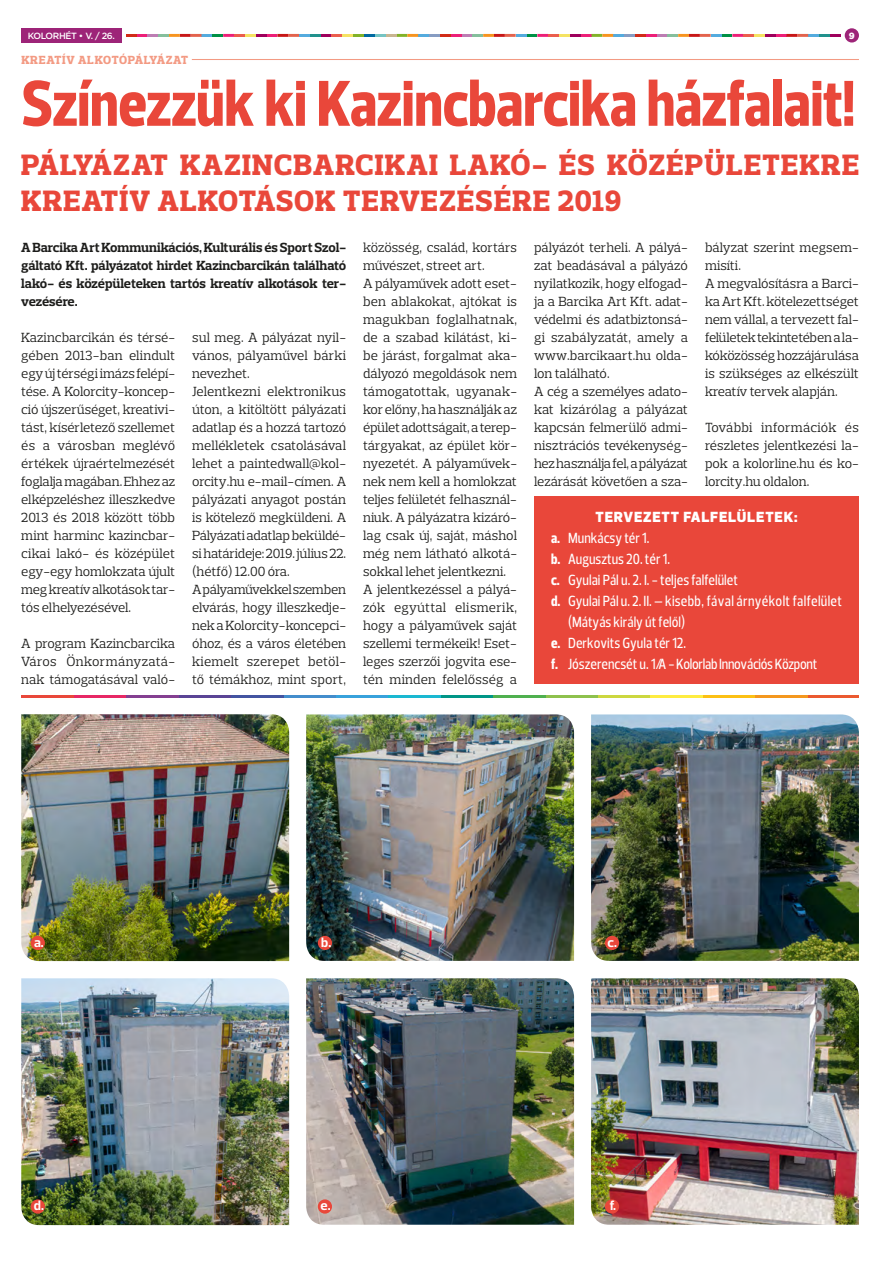
<style>
.page{position:relative;width:893px;height:1263px;background:#fff}
.page>*{position:absolute;margin:0;border:0;box-sizing:border-box;transform-origin:0 0}
.t1{font:700 expanded 66px "Prelo Condensed";letter-spacing:-.005em;color:#e9473a}
.t2{font:800 30px/36px "Prelo Slab";letter-spacing:.04em;color:#e9473a}
.t3{font:500 15px "Prelo Condensed";color:#fff}
.t4{font:500 15px "Prelo Condensed";letter-spacing:.02em;color:#fff}
.t5{font:500 15px "Prelo Condensed";letter-spacing:-.02em;color:#fff}
.t6{font:900 15px "Prelo";letter-spacing:.055em;color:#fff}
.t7{font:13.5px/18px "Prelo Slab";letter-spacing:-.005em;color:#1d1d1b}
.t8{font:700 13.5px/18px "Prelo Slab";letter-spacing:-.01em;color:#1d1d1b;text-align:justify}
.t9{font:700 13.5px "Prelo";color:#fff}
.t10{font:800 12px "Prelo Slab";letter-spacing:.065em;color:#f39a83}
.t11{font:500 9px "Gotham";letter-spacing:-.04em;color:#fff}
.t12{font:900 9px "Gotham";color:#fff}
.s1{font-weight:700;font-stretch:expanded}
</style>
<div class="page">
<svg style="left:126px;top:34px;width:715px;height:3px;background:#ae706d"></svg>
<div style="left:845px;top:28px;width:14px;height:15px;background:#9d2478;border-radius:50%"></div>
<div style="left:21px;top:28px;width:100px;height:15px;background:#9d2478"></div>
<hr style="left:21px;top:59px;width:838px;height:1px;background:#f39a83">
<div style="left:21px;top:56px;width:171px;height:6px;background:#fff"></div>
<div style="left:534px;top:496px;width:325px;height:188px;background:#e9473a"></div>
<img style="left:306px;top:714px;width:268px;height:247px">
<img style="left:21px;top:714px;width:268px;height:247px">
<img style="left:591px;top:714px;width:268px;height:247px">
<img style="left:21px;top:978px;width:268px;height:247px">
<img style="left:306px;top:978px;width:268px;height:247px">
<img style="left:591px;top:978px;width:268px;height:247px">
<div style="left:31px;top:936px;width:14px;height:14px;background:#e9473a;border-radius:50%"></div>
<div style="left:31px;top:1199px;width:14px;height:15px;background:#e9473a;border-radius:50%"></div>
<div style="left:318px;top:936px;width:14px;height:14px;background:#e9473a;border-radius:50%"></div>
<div style="left:318px;top:1199px;width:14px;height:15px;background:#e9473a;border-radius:50%"></div>
<div style="left:605px;top:936px;width:14px;height:14px;background:#e9473a;border-radius:50%"></div>
<div style="left:605px;top:1199px;width:14px;height:15px;background:#e9473a;border-radius:50%"></div>
<hr style="left:807px;top:695px;width:52px;height:3px;background:#eb5930">
<hr style="left:755px;top:695px;width:52px;height:3px;background:#f4971e">
<hr style="left:702px;top:695px;width:53px;height:3px;background:#fcc014">
<hr style="left:650px;top:695px;width:52px;height:3px;background:#feec40">
<hr style="left:598px;top:695px;width:52px;height:3px;background:#ccd73f">
<hr style="left:545px;top:695px;width:53px;height:3px;background:#8ec14d">
<hr style="left:493px;top:695px;width:52px;height:3px;background:#4fb04f">
<hr style="left:440px;top:695px;width:53px;height:3px;background:#009687">
<hr style="left:388px;top:695px;width:52px;height:3px;background:#1ab8d1">
<hr style="left:336px;top:695px;width:52px;height:3px;background:#38a2dc">
<hr style="left:283px;top:695px;width:53px;height:3px;background:#438dcc">
<hr style="left:231px;top:695px;width:52px;height:3px;background:#4354a1">
<hr style="left:178px;top:695px;width:53px;height:3px;background:#5a4495">
<hr style="left:126px;top:695px;width:52px;height:3px;background:#843f91">
<hr style="left:74px;top:695px;width:52px;height:3px;background:#e72865">
<hr style="left:21px;top:695px;width:53px;height:3px;background:#e9473a">
<p class="t11" style="left:28px;top:29px;width:89px">KOLORHÉT • V. / 26.</p>
<p class="t12" style="left:849px;top:29px;width:7px">9</p>
<p class="t10" style="left:21px;top:53px;width:168px">KREATÍV ALKOTÓPÁLYÁZAT</p>
<h1 class="t1" style="left:21px;top:63px;width:835px">Színezzük ki Kazincbarcika házfalait!</h1>
<h2 class="t2" style="left:21px;top:146px;width:839px">PÁLYÁZAT KAZINCBARCIKAI LAKÓ- ÉS KÖZÉPÜLETEKRE<br>KREATÍV ALKOTÁSOK TERVEZÉSÉRE 2019</h2>
<p class="t8" style="left:21px;top:238px;width:326px">A Barcika Art Kommunikációs, Kulturális és Sport Szol&shy;gáltató Kft. pályázatot hirdet Kazincbarcikán található lakó- és középületeken tartós kreatív alkotások ter&shy;vezésére.</p>
<p class="t7" style="left:21px;top:328px;width:155px;text-align:justify">Kazincbarcikán és térsé&shy;gében 2013-ban elindult egy új térségi imázs felépí&shy;tése. A Kolorcity-koncep&shy;ció újszerűséget, kreativi&shy;tást, kísérletező szellemet és a városban meglévő értékek újraértelmezését foglalja magában. Ehhez az elképzeléshez illeszkedve 2013 és 2018 között több mint harminc kazincbar&shy;cikai lakó- és középület egy-egy homlokzata újult meg kreatív alkotások tar&shy;tós elhelyezésével.</p>
<p class="t7" style="left:21px;top:634px;width:155px;text-align:justify">A program Kazincbarcika Város Önkormányzatá&shy;nak támogatásával való-</p>
<p class="t7" style="left:363px;top:238px;width:155px">közösség, család, kortárs művészet, street art.<br>A pályaművek adott eset&shy;ben ablakokat, ajtókat is magukban foglalhatnak, de a szabad kilátást, ki&shy;be járást, forgalmat aka&shy;dályozó megoldások nem támogatottak, ugyanak&shy;kor előny, ha használják az épület adottságait, a terep&shy;tárgyakat, az épület kör&shy;nyezetét. A pályaművek&shy;nek nem kell a homlokzat teljes felületét felhasznál&shy;niuk. A pályázatra kizáró&shy;lag csak új, saját, máshol még nem látható alkotá&shy;sokkal lehet jelentkezni.<br>A jelentkezéssel a pályá&shy;zók egyúttal elismerik, hogy a pályaművek saját szellemi termékeik! Eset&shy;leges szerzői jogvita ese&shy;tén minden felelősség a</p>
<p class="t7" style="left:534px;top:238px;width:155px">pályázót terheli. A pályá&shy;zat beadásával a pályázó nyilatkozik, hogy elfogad&shy;ja a Barcika Art Kft. adat&shy;védelmi és adatbiztonsá&shy;gi szabályzatát, amely a www.barcikaart.hu olda&shy;lon található.<br>A cég a személyes adato&shy;kat kizárólag a pályázat kapcsán felmerülő admi&shy;nisztrációs tevékenység&shy;hez használja fel, a pályázat lezárását követően a sza-</p>
<p class="t7" style="left:705px;top:238px;width:155px">bályzat szerint megsem&shy;misíti.<br>A megvalósításra a Barci&shy;ka Art Kft. kötelezettséget nem vállal, a tervezett fal&shy;felületek tekintetében a la&shy;kóközösség hozzájárulása is szükséges az elkészült kreatív tervek alapján.</p>
<p class="t7" style="left:192px;top:328px;width:155px">sul meg. A pályázat nyil&shy;vános, pályaművel bárki nevezhet.<br>Jelentkezni elektronikus úton, a kitöltött pályázati adatlap és a hozzá tartozó mellékletek csatolásával lehet a paintedwall@kol&shy;orcity.hu e-mail-címen. A pályázati anyagot postán is kötelező megküldeni. A<br>Pályázati adatlap beküldé&shy;si határideje: 2019. július 22. (hétfő) 12.00 óra.<br>A pályaművekkel szemben elvárás, hogy illeszkedje&shy;nek a Kolorcity-koncepci&shy;óhoz, és a város életében kiemelt szerepet betöl&shy;tő témákhoz, mint sport,</p>
<p class="t7" style="left:705px;top:418px;width:155px">További információk és részletes jelentkezési la&shy;pok a kolorline.hu és ko&shy;lorcity.hu oldalon.</p>
<p class="t6" style="left:595px;top:508px;width:204px">TERVEZETT FALFELÜLETEK:</p>
<p class="t3" style="left:551px;top:529px;width:100px"><span class="s1">a.</span> Munkácsy tér 1.</p>
<p class="t3" style="left:551px;top:550px;width:120px"><span class="s1">b.</span> Augusztus 20. tér 1.</p>
<p class="t3" style="left:551px;top:571px;width:188px"><span class="s1">c.</span> Gyulai Pál u. 2. I. - teljes falfelület</p>
<p class="t4" style="left:551px;top:592px;width:292px"><span class="s1">d.</span> Gyulai Pál u. 2. II. – kisebb, fával árnyékolt falfelület</p>
<p class="t3" style="left:568px;top:613px;width:119px">(Mátyás király út felől)</p>
<p class="t3" style="left:551px;top:634px;width:137px"><span class="s1">e.</span> Derkovits Gyula tér 12.</p>
<p class="t5" style="left:551px;top:655px;width:268px"><span class="s1">f.</span> Jószerencsét u. 1/A - Kolorlab Innovációs Központ</p>
<p class="t9" style="left:34px;top:934px;width:11px">a.</p>
<p class="t9" style="left:34px;top:1197px;width:12px">d.</p>
<p class="t9" style="left:321px;top:934px;width:12px">b.</p>
<p class="t9" style="left:321px;top:1197px;width:12px">e.</p>
<p class="t9" style="left:608px;top:934px;width:11px">c.</p>
<p class="t9" style="left:610px;top:1197px;width:8px">f.</p>
</div>
